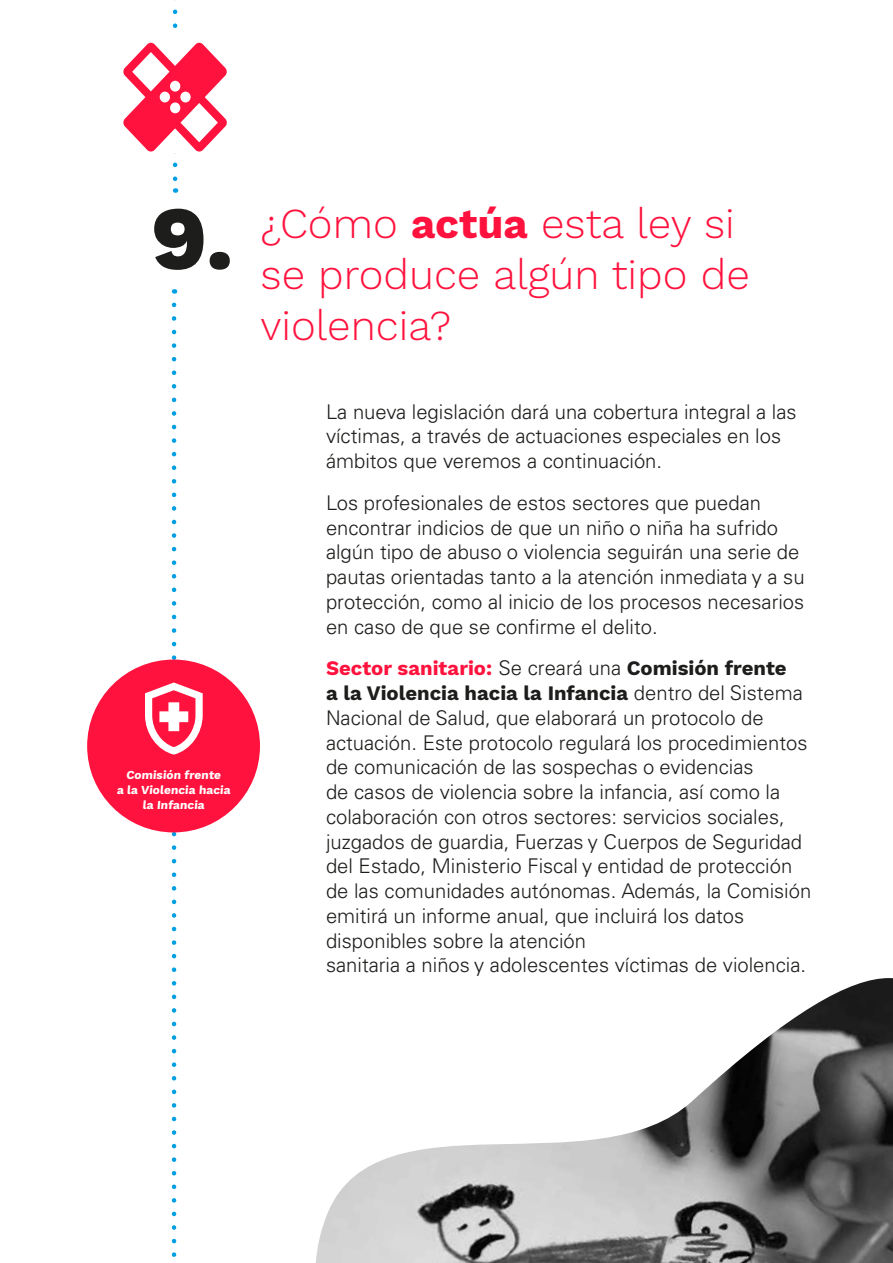
<style>
.page{position:relative;width:893px;height:1263px;background:#fff}
.page>*{position:absolute;margin:0;border:0;box-sizing:border-box;transform-origin:0 0}
.t1{font:800 90px "Work Sans";color:#1d1d1b}
.t2{font:300 42px/51px "Work Sans";color:#ff123d}
.t3{font:300 20.25px/24.8px "Univers LT Pro 45";color:#1d1d1b}
.t4{font:700 20.25px/24.8px "Work Sans";color:#1d1d1b}
.t5{font:700 12px/15px "Work Sans";color:#fff;text-align:center}
.s1{font-weight:700}
.s2{color:#ff123d}
.s3{font-family:"Univers LT Pro 45";font-weight:300}
</style>
<div class="page">
<svg style="left:123px;top:0;width:104px;height:193px"></svg>
<img style="left:316px;top:978px;width:577px;height:285px">
<div style="left:87px;top:659px;width:173px;height:173px;background:#ff123d;border-radius:50%"></div>
<svg style="left:145px;top:305px;width:58px;height:952px"></svg>
<h1 class="t1" style="left:151px;top:186px;width:83px">9.</h1>
<p class="t5" style="left:117px;top:768px;width:117px">Comisión frente<br>a la Violencia hacia la Infancia</p>
<h2 class="t2" style="left:260px;top:200px;width:491px">¿Cómo <span class="s1">actúa</span> esta ley si se produce algún tipo de violencia?</h2>
<p class="t3" style="left:326px;top:399px;width:472px">La nueva legislación dará una cobertura integral a las víctimas, a través de actuaciones especiales en los ámbitos que veremos a continuación.</p>
<p class="t3" style="left:326px;top:490px;width:480px">Los profesionales de estos sectores que puedan encontrar indicios de que un niño o niña ha sufrido algún tipo de abuso o violencia seguirán una serie de pautas orientadas tanto a la atención inmediata y a su protección, como al inicio de los procesos necesarios en caso de que se confirme el delito.</p>
<p class="t4" style="left:326px;top:657px;width:478px"><span class="s2">Sector sanitario:</span> <span class="s3">Se creará una</span> Comisión frente a la Violencia hacia la Infancia <span class="s3">dentro del Sistema</span></p>
<p class="t3" style="left:326px;top:705px;width:487px">Nacional de Salud, que elaborará un protocolo de actuación. Este protocolo regulará los procedimientos de comunicación de las sospechas o evidencias<br>de casos de violencia sobre la infancia, así como la colaboración con otros sectores: servicios sociales, juzgados de guardia, Fuerzas y Cuerpos de Seguridad del Estado, Ministerio Fiscal y entidad de protección de las comunidades autónomas. Además, la Comisión emitirá un informe anual, que incluirá los datos disponibles sobre la atención<br>sanitaria a niños y adolescentes víctimas de violencia.</p>
</div>
